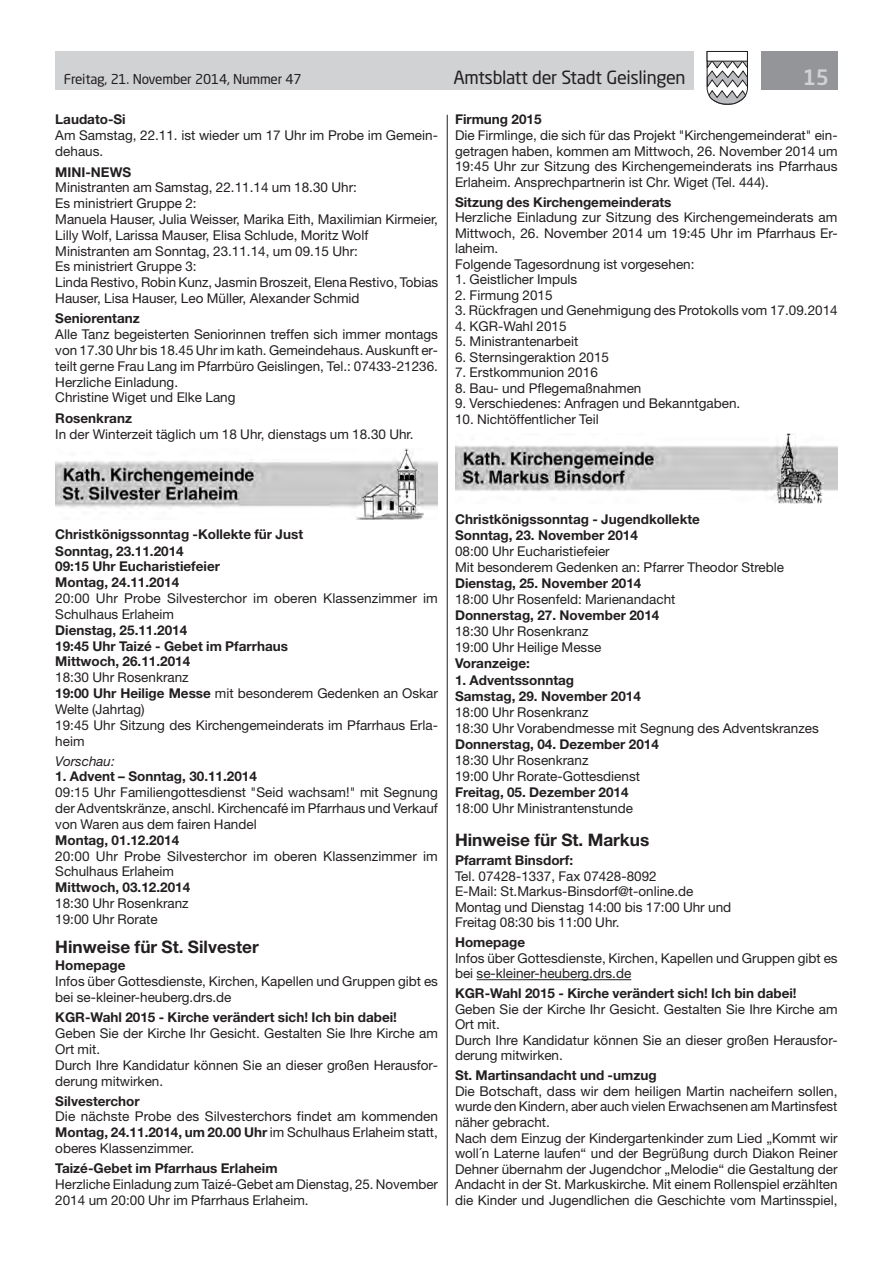
<style>
.page{position:relative;width:893px;height:1263px;background:#fff}
.page>*{position:absolute;margin:0;border:0;box-sizing:border-box;transform-origin:0 0}
.t1{font:500 21px "Neo Sans Std";color:#d1d2d4}
.t2{font:18px "Neo Sans Std";letter-spacing:-.02em;color:#231f20}
.t3{font:700 17.25px "Helvetica Neue LT Std";color:#231f20}
.t4{font:13.5px/15.8px "Helvetica Neue LT Std";color:#231f20}
.t5{font:700 13.5px/16px "Helvetica Neue LT Std";color:#231f20}
.t6{font:13.5px "Neo Sans Std";letter-spacing:-.015em;color:#231f20}
.t7{font:italic 13.5px "Helvetica Neue LT Std";color:#231f20}
.s1{font-weight:700}
</style>
<div class="page">
<div style="left:55px;top:51px;width:639px;height:38px;background:#d1d2d4"></div>
<div style="left:761px;top:51px;width:77px;height:38px;background:#939598"></div>
<svg style="left:706px;top:51px;width:42px;height:54px"></svg>
<div style="left:707px;top:51px;width:41px;height:10px;background:#fff;border:1px solid #231f20"></div>
<hr style="left:447px;top:115px;width:1px;height:1090px;background:#231f20">
<img style="left:55px;top:448px;width:383px;height:71px">
<hr style="left:477px;top:979px;width:154px;height:1px;background:#231f20">
<img style="left:455px;top:434px;width:383px;height:69px">
<p class="t6" style="left:64px;top:71px;width:239px">Freitag, 21. November 2014, Nummer 47</p>
<h2 class="t2" style="left:453px;top:66px;width:234px">Amtsblatt der Stadt Geislingen</h2>
<h1 class="t1" style="left:803px;top:64px;width:28px">15</h1>
<p class="t5" style="left:55px;top:111px;width:72px">Laudato-Si</p>
<p class="t4" style="left:55px;top:127px;width:384px">Am Samstag, 22.11. ist wieder um 17 Uhr im Probe im Gemein&shy;dehaus.</p>
<p class="t5" style="left:55px;top:164px;width:77px">MINI-NEWS</p>
<p class="t4" style="left:55px;top:180px;width:384px">Ministranten am Samstag, 22.11.14 um 18.30 Uhr:<br>Es ministriert Gruppe 2:<br>Manuela Hauser, Julia Weisser, Marika Eith, Maxilimian Kirmeier, Lilly Wolf, Larissa Mauser, Elisa Schlude, Moritz Wolf Ministranten am Sonntag, 23.11.14, um 09.15 Uhr:<br>Es ministriert Gruppe 3:<br>Linda Restivo, Robin Kunz, Jasmin Broszeit, Elena Restivo, Tobias Hauser, Lisa Hauser, Leo Müller, Alexander Schmid</p>
<p class="t5" style="left:55px;top:310px;width:86px">Seniorentanz</p>
<p class="t4" style="left:55px;top:326px;width:384px">Alle Tanz begeisterten Seniorinnen treffen sich immer montags von 17.30 Uhr bis 18.45 Uhr im kath. Gemeindehaus. Auskunft er&shy;teilt gerne Frau Lang im Pfarrbüro Geislingen, Tel.: 07433-21236.<br>Herzliche Einladung.<br>Christine Wiget und Elke Lang</p>
<p class="t5" style="left:55px;top:410px;width:78px">Rosenkranz</p>
<p class="t4" style="left:55px;top:426px;width:360px">In der Winterzeit täglich um 18 Uhr, dienstags um 18.30 Uhr.</p>
<p class="t5" style="left:455px;top:111px;width:88px">Firmung 2015</p>
<p class="t4" style="left:455px;top:127px;width:384px;text-align:justify">Die Firmlinge, die sich für das Projekt "Kirchengemeinderat" ein&shy;getragen haben, kommen am Mittwoch, 26. November 2014 um 19:45 Uhr zur Sitzung des Kirchengemeinderats ins Pfarrhaus Erlaheim. Ansprechpartnerin ist Chr. Wiget (Tel. 444).</p>
<p class="t5" style="left:455px;top:193px;width:218px">Sitzung des Kirchengemeinderats</p>
<p class="t4" style="left:455px;top:209px;width:384px">Herzliche Einladung zur Sitzung des Kirchengemeinderats am Mittwoch, 26. November 2014 um 19:45 Uhr im Pfarrhaus Er&shy;laheim.<br>Folgende Tagesordnung ist vorgesehen:</p>
<p class="t4" style="left:455px;top:271px;width:124px">1. Geistlicher Impuls</p>
<p class="t4" style="left:455px;top:287px;width:99px">2. Firmung 2015</p>
<p class="t4" style="left:455px;top:302px;width:384px">3. Rückfragen und Genehmigung des Protokolls vom 17.09.2014</p>
<p class="t4" style="left:455px;top:318px;width:113px">4. KGR-Wahl 2015</p>
<p class="t4" style="left:455px;top:333px;width:125px">5. Ministrantenarbeit</p>
<p class="t4" style="left:455px;top:349px;width:156px">6. Sternsingeraktion 2015</p>
<p class="t4" style="left:455px;top:364px;width:144px">7. Erstkommunion 2016</p>
<p class="t4" style="left:455px;top:380px;width:188px">8. Bau- und Pflegemaßnahmen</p>
<p class="t4" style="left:455px;top:396px;width:287px">9. Verschiedenes: Anfragen und Bekanntgaben.</p>
<p class="t4" style="left:455px;top:411px;width:145px">10. Nichtöffentlicher Teil</p>
<p class="t5" style="left:55px;top:526px;width:249px">Christkönigssonntag -Kollekte für Just<br>Sonntag, 23.11.2014<br>09:15 Uhr Eucharistiefeier<br>Montag, 24.11.2014</p>
<p class="t4" style="left:55px;top:590px;width:384px">20:00 Uhr Probe Silvesterchor im oberen Klassenzimmer im<br>Schulhaus Erlaheim</p>
<p class="t5" style="left:55px;top:622px;width:234px">Dienstag, 25.11.2014<br>19:45 Uhr Taizé - Gebet im Pfarrhaus<br>Mittwoch, 26.11.2014</p>
<p class="t4" style="left:55px;top:669px;width:384px">18:30 Uhr Rosenkranz<br><span class="s1">19:00 Uhr Heilige Messe</span> mit besonderem Gedenken an Oskar<br>Welte (Jahrtag)<br>19:45 Uhr Sitzung des Kirchengemeinderats im Pfarrhaus Erla&shy;heim</p>
<p class="t7" style="left:55px;top:753px;width:61px">Vorschau:</p>
<p class="t5" style="left:55px;top:768px;width:203px">1. Advent – Sonntag, 30.11.2014</p>
<p class="t4" style="left:55px;top:784px;width:384px;text-align:justify">09:15 Uhr Familiengottesdienst "Seid wachsam!" mit Segnung der Adventskränze, anschl. Kirchencafé im Pfarrhaus und Verkauf von Waren aus dem fairen Handel</p>
<p class="t5" style="left:55px;top:832px;width:125px">Montag, 01.12.2014</p>
<p class="t4" style="left:55px;top:848px;width:384px">20:00 Uhr Probe Silvesterchor im oberen Klassenzimmer im<br>Schulhaus Erlaheim</p>
<p class="t5" style="left:55px;top:879px;width:136px">Mittwoch, 03.12.2014</p>
<p class="t4" style="left:55px;top:895px;width:135px">18:30 Uhr Rosenkranz<br>19:00 Uhr Rorate</p>
<p class="t3" style="left:55px;top:936px;width:205px">Hinweise für St. Silvester</p>
<p class="t5" style="left:55px;top:957px;width:72px">Homepage</p>
<p class="t4" style="left:55px;top:973px;width:384px">Infos über Gottesdienste, Kirchen, Kapellen und Gruppen gibt es bei se-kleiner-heuberg.drs.de</p>
<p class="t5" style="left:55px;top:1009px;width:343px">KGR-Wahl 2015 - Kirche verändert sich! Ich bin dabei!</p>
<p class="t4" style="left:55px;top:1025px;width:384px">Geben Sie der Kirche Ihr Gesicht. Gestalten Sie Ihre Kirche am Ort mit.<br>Durch Ihre Kandidatur können Sie an dieser großen Herausfor&shy;derung mitwirken.</p>
<p class="t5" style="left:55px;top:1092px;width:86px">Silvesterchor</p>
<p class="t4" style="left:55px;top:1108px;width:384px;text-align:justify">Die nächste Probe des Silvesterchors findet am kommenden <span class="s1">Montag, 24.11.2014, um 20.00 Uhr</span> im Schulhaus Erlaheim statt, oberes Klassenzimmer.</p>
<p class="t5" style="left:55px;top:1160px;width:224px">Taizé-Gebet im Pfarrhaus Erlaheim</p>
<p class="t4" style="left:55px;top:1176px;width:384px">Herzliche Einladung zum Taizé-Gebet am Dienstag, 25. November<br>2014 um 20:00 Uhr im Pfarrhaus Erlaheim.</p>
<p class="t5" style="left:455px;top:510px;width:246px;line-height:16.5px">Christkönigssonntag - Jugendkollekte<br>Sonntag, 23. November 2014</p>
<p class="t4" style="left:455px;top:543px;width:331px">08:00 Uhr Eucharistiefeier<br>Mit besonderem Gedenken an: Pfarrer Theodor Streble</p>
<p class="t5" style="left:455px;top:575px;width:188px">Dienstag, 25. November 2014</p>
<p class="t4" style="left:455px;top:591px;width:222px">18:00 Uhr Rosenfeld: Marienandacht</p>
<p class="t5" style="left:455px;top:607px;width:206px">Donnerstag, 27. November 2014</p>
<p class="t4" style="left:455px;top:623px;width:148px">18:30 Uhr Rosenkranz<br>19:00 Uhr Heilige Messe</p>
<p class="t5" style="left:455px;top:655px;width:77px">Voranzeige:</p>
<p class="t5" style="left:455px;top:671px;width:187px;line-height:16.5px">1. Adventssonntag<br>Samstag, 29. November 2014</p>
<p class="t4" style="left:455px;top:704px;width:365px">18:00 Uhr Rosenkranz<br>18:30 Uhr Vorabendmesse mit Segnung des Adventskranzes</p>
<p class="t5" style="left:455px;top:736px;width:205px">Donnerstag, 04. Dezember 2014</p>
<p class="t4" style="left:455px;top:752px;width:187px">18:30 Uhr Rosenkranz<br>19:00 Uhr Rorate-Gottesdienst</p>
<p class="t5" style="left:455px;top:784px;width:175px">Freitag, 05. Dezember 2014</p>
<p class="t4" style="left:455px;top:800px;width:180px">18:00 Uhr Ministrantenstunde</p>
<p class="t3" style="left:455px;top:829px;width:196px">Hinweise für St. Markus</p>
<p class="t5" style="left:455px;top:852px;width:120px">Pfarramt Binsdorf:</p>
<p class="t4" style="left:455px;top:868px;width:278px">Tel. 07428-1337, Fax 07428-8092<br>E-Mail: St.Markus-Binsdorf@t-online.de Montag und Dienstag 14:00 bis 17:00 Uhr und Freitag 08:30 bis 11:00 Uhr.</p>
<p class="t5" style="left:455px;top:934px;width:72px">Homepage</p>
<p class="t4" style="left:455px;top:950px;width:384px">Infos über Gottesdienste, Kirchen, Kapellen und Gruppen gibt es bei se-kleiner-heuberg.drs.de</p>
<p class="t5" style="left:455px;top:985px;width:343px">KGR-Wahl 2015 - Kirche verändert sich! Ich bin dabei!</p>
<p class="t4" style="left:455px;top:1001px;width:384px">Geben Sie der Kirche Ihr Gesicht. Gestalten Sie Ihre Kirche am Ort mit.<br>Durch Ihre Kandidatur können Sie an dieser großen Herausfor&shy;derung mitwirken.</p>
<p class="t5" style="left:455px;top:1067px;width:203px">St. Martinsandacht und -umzug</p>
<p class="t4" style="left:455px;top:1083px;width:384px">Die Botschaft, dass wir dem heiligen Martin nacheifern sollen, wurde den Kindern, aber auch vielen Erwachsenen am Martinsfest näher gebracht.<br>Nach dem Einzug der Kindergartenkinder zum Lied „Kommt wir woll´n Laterne laufen“ und der Begrüßung durch Diakon Reiner Dehner übernahm der Jugendchor „Melodie“ die Gestaltung der Andacht in der St. Markuskirche. Mit einem Rollenspiel erzählten die Kinder und Jugendlichen die Geschichte vom Martinsspiel,</p>
</div>
